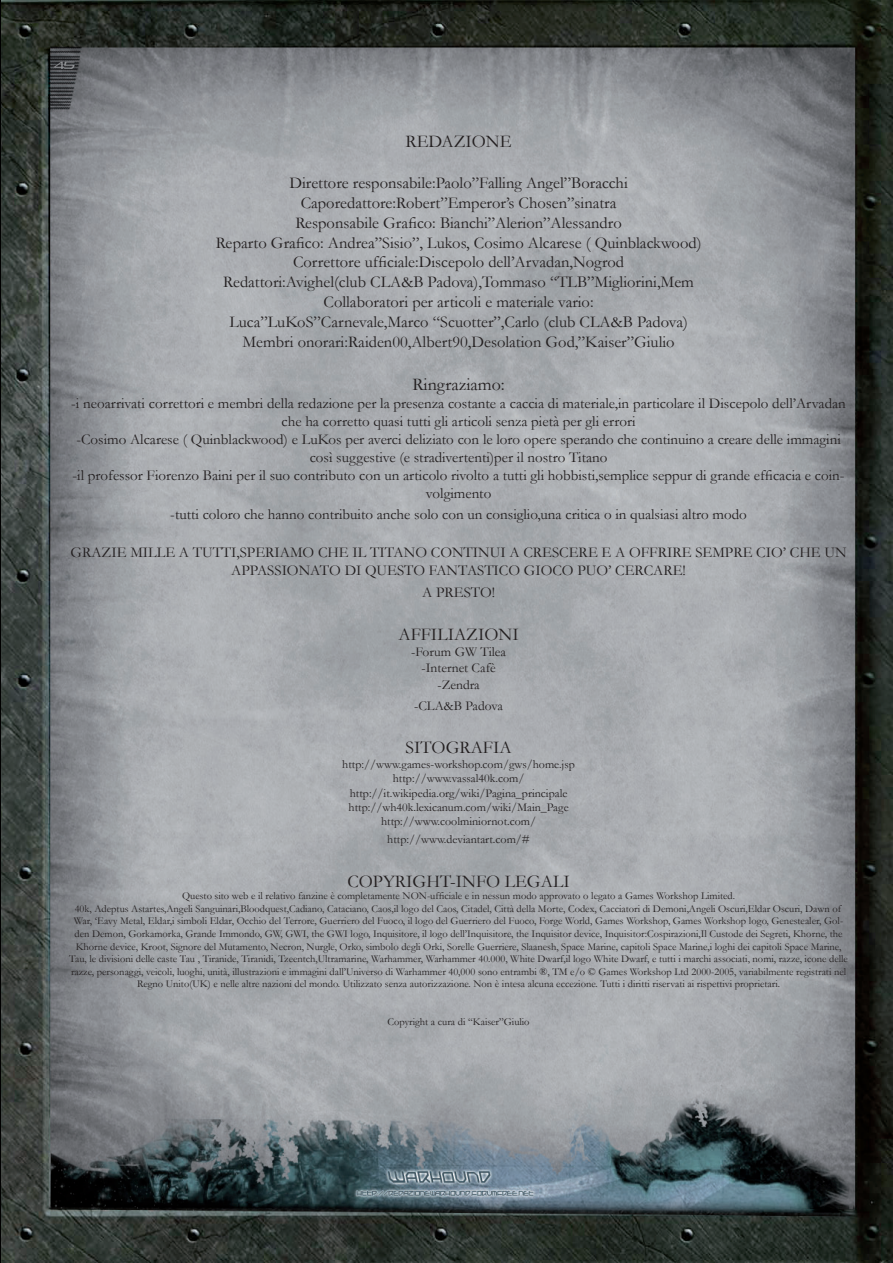
<style>
.page{position:relative;width:893px;height:1263px;background:#fff}
.page>*{position:absolute;margin:0;border:0;box-sizing:border-box;transform-origin:0 0}
.t1{font:18px "Garamond";color:#231f20}
.t2{font:16.5px/19.8px "Garamond";color:#231f20;text-align:center}
.t3{font:15px/18px "Garamond";color:#231f20;text-align:center}
.t4{font:15px "Vandiana Platin Lite";color:#939598}
.t5{font:13.5px/16.2px "Garamond";color:#231f20;text-align:center}
.t6{font:12px/14.4px "Garamond";color:#231f20;text-align:center}
.t7{font:10.5px/12.6px "Garamond";color:#231f20;text-align:center}
</style>
<div class="page">
<img style="left:1px;top:0;width:892px;height:1263px">
<hr style="left:0;top:0;width:1px;height:1263px;background:#000">
<h3 class="t4" style="left:54px;top:59px;width:22px">45</h3>
<h1 class="t1" style="left:405px;top:130px;width:108px">REDAZIONE</h1>
<p class="t2" style="left:216px;top:173px;width:487px">Direttore responsabile:Paolo”Falling Angel”Boracchi Caporedattore:Robert”Emperor’s Chosen”sinatra<br>Responsabile Grafico: Bianchi”Alerion”Alessandro<br>Reparto Grafico: Andrea”Sisio”, Lukos, Cosimo Alcarese ( Quinblackwood)<br>Correttore ufficiale:Discepolo dell’Arvadan,Nogrod<br>Redattori:Avighel(club CLA&amp;B Padova),Tommaso “TLB”Migliorini,Mem Collaboratori per articoli e materiale vario:<br>Luca”LuKoS”Carnevale,Marco “Scuotter”,Carlo (club CLA&amp;B Padova)<br>Membri onorari:Raiden00,Albert90,Desolation God,”Kaiser”Giulio</p>
<h1 class="t1" style="left:412px;top:373px;width:94px">Ringraziamo:</h1>
<p class="t3" style="left:71px;top:394px;width:776px">-i neoarrivati correttori e membri della redazione per la presenza costante a caccia di materiale,in particolare il Discepolo dell’Arvadan che ha corretto quasi tutti gli articoli senza pietà per gli errori<br>-Cosimo Alcarese ( Quinblackwood) e LuKos per averci deliziato con le loro opere sperando che continuino a creare delle immagini così suggestive (e stradivertenti)per il nostro Titano<br>-il professor Fiorenzo Baini per il suo contributo con un articolo rivolto a tutti gli hobbisti,semplice seppur di grande efficacia e coin&shy;volgimento</p>
<h3 class="t3" style="left:170px;top:505px;width:578px">-tutti coloro che hanno contribuito anche solo con un consiglio,una critica o in qualsiasi altro modo</h3>
<h3 class="t3" style="left:71px;top:543px;width:777px">GRAZIE MILLE A TUTTI,SPERIAMO CHE IL TITANO CONTINUI A CRESCERE E A OFFRIRE SEMPRE CIO’ CHE UN<br>APPASSIONATO DI QUESTO FANTASTICO GIOCO PUO’ CERCARE!</h3>
<h3 class="t3" style="left:422px;top:583px;width:74px">A PRESTO!</h3>
<h1 class="t1" style="left:398px;top:623px;width:122px">AFFILIAZIONI</h1>
<p class="t5" style="left:411px;top:644px;width:96px">-Forum GW Tilea -Internet Cafè -Zendra</p>
<p class="t5" style="left:414px;top:698px;width:90px">-CLA&amp;B Padova</p>
<h1 class="t1" style="left:406px;top:737px;width:108px">SITOGRAFIA</h1>
<p class="t6" style="left:342px;top:757px;width:234px">http://www.games-workshop.com/gws/home.jsp http://www.vassal40k.com/ http://it.wikipedia.org/wiki/Pagina_principale http://wh40k.lexicanum.com/wiki/Main_Page http://www.coolminiornot.com/</p>
<p class="t6" style="left:387px;top:832px;width:144px">http://www.deviantart.com/#</p>
<h1 class="t1" style="left:347px;top:870px;width:224px">COPYRIGHT-INFO LEGALI</h1>
<p class="t7" style="left:69px;top:889px;width:780px">Questo sito web e il relativo fanzine è completamente NON-ufficiale e in nessun modo approvato o legato a Games Workshop Limited.<br>40k, Adeptus Astartes,Angeli Sanguinari,Bloodquest,Cadiano, Cataciano, Caos,il logo del Caos, Citadel, Città della Morte, Codex, Cacciatori di Demoni,Angeli Oscuri,Eldar Oscuri, Dawn of War, ‘Eavy Metal, Eldar,i simboli Eldar, Occhio del Terrore, Guerriero del Fuoco, il logo del Guerriero del Fuoco, Forge World, Games Workshop, Games Workshop logo, Genestealer, Gol&shy;den Demon, Gorkamorka, Grande Immondo, GW, GWI, the GWI logo, Inquisitore, il logo dell’Inquisitore, the Inquisitor device, Inquisitor:Cospirazioni,Il Custode dei Segreti, Khorne, the Khorne device, Kroot, Signore del Mutamento, Necron, Nurgle, Orko, simbolo degli Orki, Sorelle Guerriere, Slaanesh, Space Marine, capitoli Space Marine,i loghi dei capitoli Space Marine, Tau, le divisioni delle caste Tau , Tiranide, Tiranidi, Tzeentch,Ultramarine, Warhammer, Warhammer 40.000, White Dwarf,il logo White Dwarf, e tutti i marchi associati, nomi, razze, icone delle razze, personaggi, veicoli, luoghi, unità, illustrazioni e immagini dall’Universo di Warhammer 40,000 sono entrambi ®, TM e/o © Games Workshop Ltd 2000-2005, variabilmente registrati nel Regno Unito(UK) e nelle altre nazioni del mondo. Utilizzato senza autorizzazione. Non è intesa alcuna eccezione. Tutti i diritti riservati ai rispettivi proprietari.</p>
<p class="t7" style="left:388px;top:1015px;width:144px">Copyright a cura di “Kaiser”Giulio</p>
</div>
